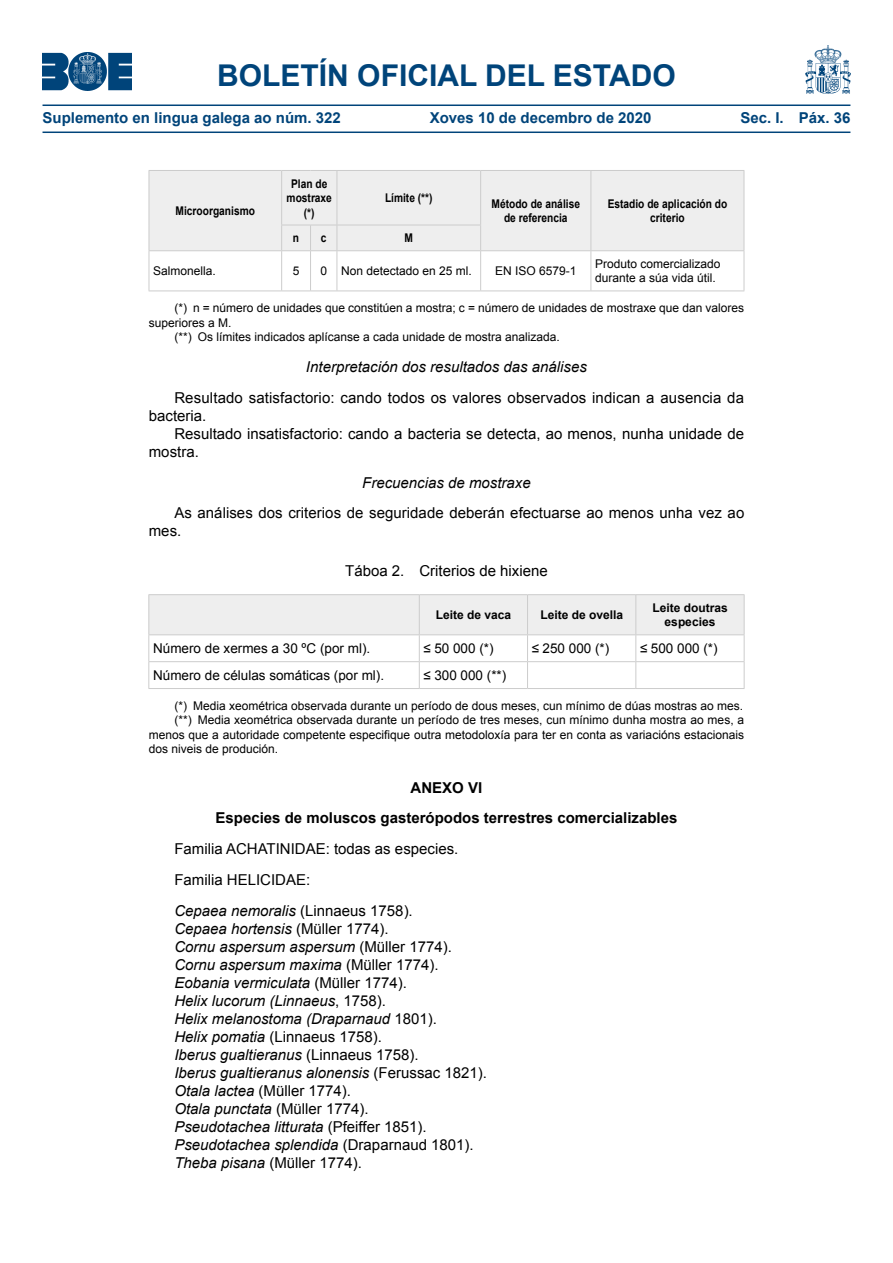
<style>
.page{position:relative;width:893px;height:1263px;background:#fff}
.page>*{position:absolute;margin:0;border:0;box-sizing:border-box;transform-origin:0 0}
.t1{font:700 30px "Arial";color:#00447a}
.PARRAFO{font:italic 15px "Arial";color:#000}
.PARRAFO_2{font:15px/18px "Arial";letter-spacing:.005em;color:#000}
.PARRAFO-2{font:15px/18px "Arial";color:#000}
.t2{font:700 15px "Arial";color:#00447a}
.CENTRO_CURSIVA{font:italic 15px "Arial";color:#000}
.ANEXO_TIT{font:700 15px "Arial";color:#000}
.PARRAFO_2-2{font:italic 15px "Arial";color:#000}
.CENTRO_REDONDA{font:15px "Arial";color:#000}
.ANEXO_NUM{font:700 15px "Arial";color:#000}
.CUERPO_TABLA_IZQ{font:13.5px "Arial";color:#000}
.CUERPO_TABLA_IZQ-2{font:13.5px "Arial MT2";color:#000}
.CITA{font:12px/14.4px "Arial";color:#000}
.CABEZA_TABLA{font:700 12px/14.4px "Arial";color:#000;text-align:center;scale:.85 1}
.CUERPO_TABLA_IZQ-3{font:12px/14.4px "Arial";color:#000}
.CABEZA_TABLA-2{font:700 12px/14.4px "Arial";color:#000;text-align:center}
.CUERPO_TABLA_CENTRO{font:12px "Arial";color:#000}
.s1{font-style:normal}
.s2{font-style:italic}
</style>
<div class="page">
<img style="left:43px;top:53px;width:89px;height:37px">
<img style="left:805px;top:46px;width:45px;height:47px">
<hr style="left:43px;top:104px;width:807px;height:2px;background:#00447a">
<hr style="left:43px;top:132px;width:807px;height:1px;background:#00447a">
<div style="left:150px;top:171px;width:594px;height:79px;background:#eee"></div>
<hr style="left:149px;top:291px;width:133px;height:1px;background:#ccc">
<svg style="left:282px;top:291px;width:55px;height:1px"></svg>
<hr style="left:337px;top:291px;width:144px;height:1px;background:#ccc">
<hr style="left:481px;top:291px;width:110px;height:1px;background:#ccc">
<hr style="left:591px;top:291px;width:153px;height:1px;background:#ccc">
<hr style="left:149px;top:251px;width:1px;height:40px;background:#ccc">
<hr style="left:744px;top:251px;width:1px;height:40px;background:#ccc">
<hr style="left:281px;top:251px;width:1px;height:40px;background:#ccc">
<hr style="left:310px;top:251px;width:1px;height:40px;background:#ccc">
<hr style="left:337px;top:251px;width:1px;height:40px;background:#ccc">
<hr style="left:480px;top:251px;width:1px;height:40px;background:#ccc">
<hr style="left:590px;top:251px;width:1px;height:40px;background:#ccc">
<hr style="left:744px;top:171px;width:1px;height:54px;background:#ccc">
<svg style="left:744px;top:225px;width:1px;height:25px"></svg>
<hr style="left:149px;top:171px;width:1px;height:54px;background:#ccc">
<svg style="left:149px;top:225px;width:1px;height:25px"></svg>
<hr style="left:281px;top:171px;width:1px;height:54px;background:#ccc">
<hr style="left:337px;top:171px;width:1px;height:54px;background:#ccc">
<hr style="left:480px;top:171px;width:1px;height:54px;background:#ccc">
<svg style="left:480px;top:226px;width:1px;height:24px"></svg>
<hr style="left:590px;top:171px;width:1px;height:54px;background:#ccc">
<svg style="left:590px;top:225px;width:1px;height:25px"></svg>
<hr style="left:149px;top:170px;width:133px;height:1px;background:#ccc">
<svg style="left:282px;top:170px;width:55px;height:1px"></svg>
<hr style="left:337px;top:170px;width:144px;height:1px;background:#ccc">
<hr style="left:481px;top:170px;width:110px;height:1px;background:#ccc">
<hr style="left:591px;top:170px;width:153px;height:1px;background:#ccc">
<hr style="left:149px;top:250px;width:133px;height:1px;background:#ccc">
<hr style="left:337px;top:225px;width:144px;height:1px;background:#ccc">
<hr style="left:481px;top:250px;width:110px;height:1px;background:#ccc">
<hr style="left:591px;top:250px;width:153px;height:1px;background:#ccc">
<svg style="left:281px;top:225px;width:57px;height:26px"></svg>
<hr style="left:337px;top:250px;width:144px;height:1px;background:#ccc">
<hr style="left:148px;top:688px;width:271px;height:1px;background:#ccc">
<hr style="left:419px;top:688px;width:108px;height:1px;background:#ccc">
<hr style="left:527px;top:688px;width:109px;height:1px;background:#ccc">
<hr style="left:636px;top:688px;width:108px;height:1px;background:#ccc">
<svg style="left:148px;top:595px;width:597px;height:93px"></svg>
<hr style="left:148px;top:661px;width:271px;height:1px;background:#ccc">
<hr style="left:419px;top:661px;width:108px;height:1px;background:#ccc">
<hr style="left:527px;top:661px;width:109px;height:1px;background:#ccc">
<hr style="left:636px;top:661px;width:108px;height:1px;background:#ccc">
<hr style="left:744px;top:595px;width:1px;height:39px;background:#ccc">
<hr style="left:148px;top:595px;width:1px;height:39px;background:#ccc">
<hr style="left:419px;top:595px;width:1px;height:39px;background:#ccc">
<hr style="left:527px;top:595px;width:1px;height:39px;background:#ccc">
<hr style="left:635px;top:595px;width:1px;height:39px;background:#ccc">
<hr style="left:148px;top:594px;width:271px;height:1px;background:#ccc">
<hr style="left:419px;top:594px;width:108px;height:1px;background:#ccc">
<hr style="left:527px;top:594px;width:109px;height:1px;background:#ccc">
<hr style="left:636px;top:594px;width:108px;height:1px;background:#ccc">
<hr style="left:148px;top:634px;width:271px;height:1px;background:#ccc">
<hr style="left:419px;top:634px;width:108px;height:1px;background:#ccc">
<hr style="left:527px;top:634px;width:109px;height:1px;background:#ccc">
<hr style="left:636px;top:634px;width:108px;height:1px;background:#ccc">
<h1 class="t1" style="left:217px;top:55px;width:460px">BOLETÍN OFICIAL DEL ESTADO</h1>
<p class="t2" style="left:43px;top:108px;width:300px">Suplemento en lingua galega ao núm. 322</p>
<p class="t2" style="left:430px;top:108px;width:223px">Xoves 10 de decembro de 2020</p>
<p class="t2" style="left:740px;top:108px;width:112px">Sec. I. Páx. 36</p>
<p class="CABEZA_TABLA" style="left:176px;top:204px;width:95px">Microorganismo</p>
<p class="CABEZA_TABLA" style="left:287px;top:177px;width:55px">Plan de mostraxe (*)</p>
<p class="CABEZA_TABLA" style="left:385px;top:191px;width:58px">Límite (**)</p>
<p class="CABEZA_TABLA" style="left:293px;top:231px;width:9px">n</p>
<p class="CABEZA_TABLA" style="left:321px;top:231px;width:8px">c</p>
<p class="CABEZA_TABLA" style="left:405px;top:231px;width:11px">M</p>
<p class="CABEZA_TABLA" style="left:492px;top:197px;width:106px">Método de análise de referencia</p>
<p class="CABEZA_TABLA" style="left:608px;top:197px;width:142px">Estadio de aplicación do criterio</p>
<p class="CUERPO_TABLA_IZQ-3" style="left:153px;top:264px;width:64px">Salmonella.</p>
<p class="CUERPO_TABLA_CENTRO" style="left:293px;top:263px;width:8px">5</p>
<p class="CUERPO_TABLA_CENTRO" style="left:320px;top:263px;width:8px">0</p>
<p class="CUERPO_TABLA_IZQ-3" style="left:341px;top:264px;width:132px">Non detectado en 25 ml.</p>
<p class="CUERPO_TABLA_CENTRO" style="left:495px;top:263px;width:83px">EN ISO 6579-1</p>
<p class="CUERPO_TABLA_IZQ-3" style="left:595px;top:257px;width:127px">Produto comercializado durante a súa vida útil.</p>
<p class="CITA" style="left:149px;top:301px;width:597px;text-indent:26px">(*) n = número de unidades que constitúen a mostra; c = número de unidades de mostraxe que dan valores superiores a M.</p>
<p class="CITA" style="left:174px;top:330px;width:387px">(**) Os límites indicados aplícanse a cada unidade de mostra analizada.</p>
<p class="CENTRO_CURSIVA" style="left:306px;top:357px;width:282px">Interpretación dos resultados das análises</p>
<p class="PARRAFO_2" style="left:149px;top:389px;width:597px;text-indent:26px">Resultado satisfactorio: cando todos os valores observados indican a ausencia da bacteria.</p>
<p class="PARRAFO-2" style="left:149px;top:425px;width:597px;text-indent:26px">Resultado insatisfactorio: cando a bacteria se detecta, ao menos, nunha unidade de mostra.</p>
<p class="CENTRO_CURSIVA" style="left:362px;top:473px;width:170px">Frecuencias de mostraxe</p>
<p class="PARRAFO_2" style="left:149px;top:504px;width:597px;text-indent:26px">As análises dos criterios de seguridade deberán efectuarse ao menos unha vez ao mes.</p>
<p class="CENTRO_REDONDA" style="left:345px;top:560px;width:204px">Táboa 2. Criterios de hixiene</p>
<p class="CABEZA_TABLA-2" style="left:436px;top:608px;width:77px">Leite de vaca</p>
<p class="CABEZA_TABLA-2" style="left:540px;top:608px;width:84px">Leite de ovella</p>
<p class="CABEZA_TABLA-2" style="left:652px;top:601px;width:77px">Leite doutras especies</p>
<p class="CUERPO_TABLA_IZQ" style="left:153px;top:640px;width:219px">Número de xermes a 30 ºC (por ml).</p>
<p class="CUERPO_TABLA_IZQ-2" style="left:424px;top:640px;width:72px">≤ 50 000 (*)</p>
<p class="CUERPO_TABLA_IZQ-2" style="left:532px;top:640px;width:79px">≤ 250 000 (*)</p>
<p class="CUERPO_TABLA_IZQ-2" style="left:640px;top:640px;width:79px">≤ 500 000 (*)</p>
<p class="CUERPO_TABLA_IZQ" style="left:153px;top:666px;width:233px">Número de células somáticas (por ml).</p>
<p class="CUERPO_TABLA_IZQ-2" style="left:424px;top:666px;width:84px">≤ 300 000 (**)</p>
<p class="CITA" style="left:174px;top:699px;width:570px">(*) Media xeométrica observada durante un período de dous meses, cun mínimo de dúas mostras ao mes.</p>
<p class="CITA" style="left:149px;top:713px;width:597px;text-align:justify;text-indent:26px">(**) Media xeométrica observada durante un período de tres meses, cun mínimo dunha mostra ao mes, a menos que a autoridade competente especifique outra metodoloxía para ter en conta as variacións estacionais dos niveis de produción.</p>
<h1 class="ANEXO_NUM" style="left:411px;top:777px;width:73px">ANEXO VI</h1>
<h1 class="ANEXO_TIT" style="left:216px;top:808px;width:463px">Especies de moluscos gasterópodos terrestres comercializables</h1>
<p class="PARRAFO_2" style="left:174px;top:840px;width:285px">Familia ACHATINIDAE: todas as especies.</p>
<p class="PARRAFO_2" style="left:174px;top:871px;width:137px">Familia HELICIDAE:</p>
<p class="PARRAFO_2-2" style="left:174px;top:900px;width:240px">Cepaea nemoralis <span class="s1">(Linnaeus 1758).</span></p>
<p class="PARRAFO" style="left:174px;top:918px;width:216px">Cepaea hortensis <span class="s1">(Müller 1774).</span></p>
<p class="PARRAFO" style="left:174px;top:936px;width:279px">Cornu aspersum aspersum <span class="s1">(Müller 1774).</span></p>
<p class="PARRAFO" style="left:174px;top:954px;width:266px">Cornu aspersum maxima <span class="s1">(Müller 1774).</span></p>
<p class="PARRAFO" style="left:174px;top:972px;width:234px">Eobania vermiculata <span class="s1">(Müller 1774).</span></p>
<p class="PARRAFO" style="left:174px;top:990px;width:213px">Helix lucorum (Linnaeus<span class="s1">, 1758).</span></p>
<p class="PARRAFO" style="left:174px;top:1008px;width:264px">Helix melanostoma (Draparnaud <span class="s1">1801).</span></p>
<p class="PARRAFO-2" style="left:174px;top:1027px;width:209px"><span class="s2">Helix pomatia</span> (Linnaeus 1758).</p>
<p class="PARRAFO" style="left:174px;top:1044px;width:246px">Iberus gualtieranus <span class="s1">(Linnaeus 1758).</span></p>
<p class="PARRAFO" style="left:174px;top:1062px;width:314px">Iberus gualtieranus alonensis <span class="s1">(Ferussac 1821).</span></p>
<p class="PARRAFO-2" style="left:174px;top:1081px;width:178px"><span class="s2">Otala lactea</span> (Müller 1774).</p>
<p class="PARRAFO" style="left:174px;top:1098px;width:196px">Otala punctata <span class="s1">(Müller 1774).</span></p>
<p class="PARRAFO" style="left:174px;top:1116px;width:254px">Pseudotachea litturata <span class="s1">(Pfeiffer 1851).</span></p>
<p class="PARRAFO" style="left:174px;top:1134px;width:301px">Pseudotachea splendida <span class="s1">(Draparnaud 1801).</span></p>
<p class="PARRAFO-2" style="left:174px;top:1153px;width:189px"><span class="s2">Theba pisana</span> (Müller 1774).</p>
</div>
